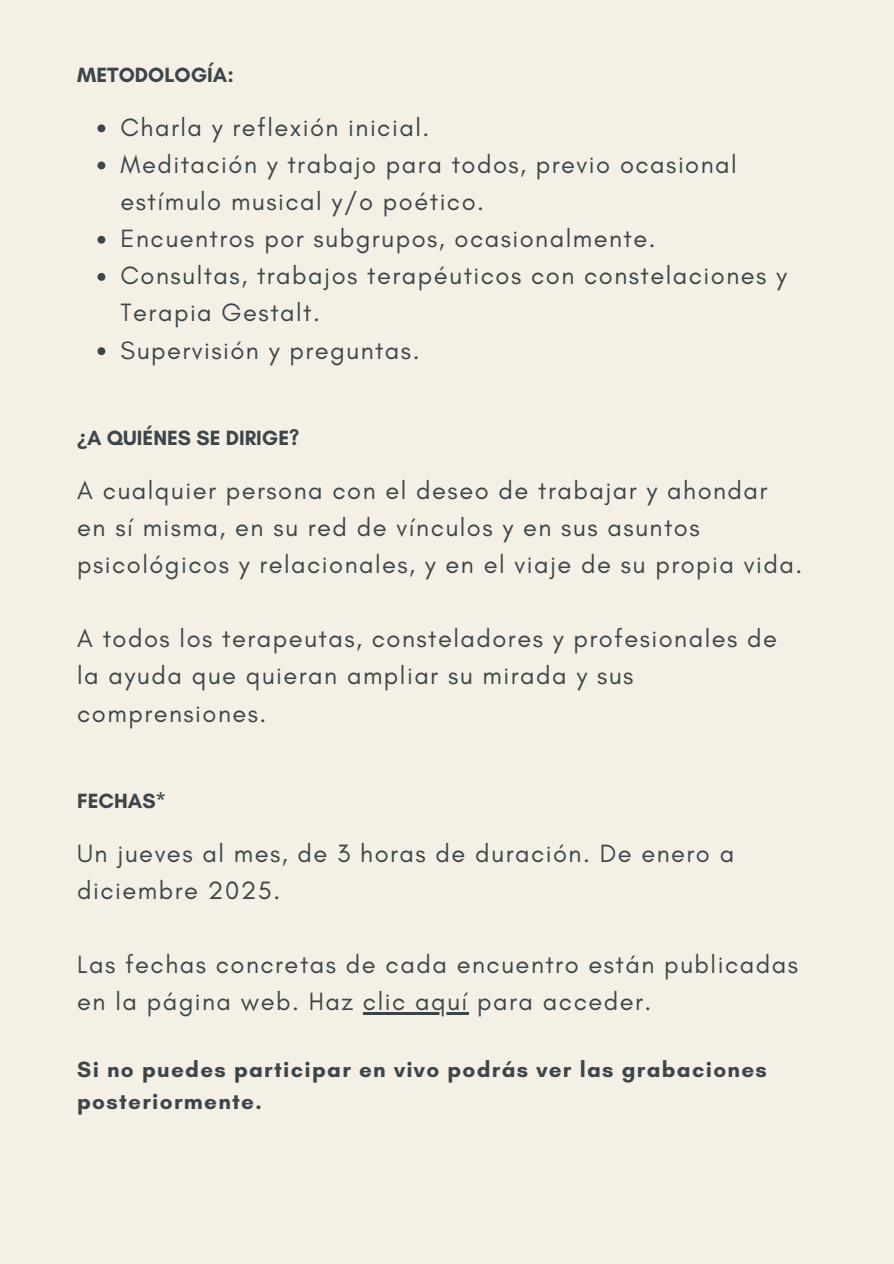
<style>
.page{position:relative;width:894px;height:1264px;background:#fff}
.page>*{position:absolute;margin:0;border:0;box-sizing:border-box;transform-origin:0 0}
.t1{font:25.5px/37.2px "Glacial Indifference";letter-spacing:.055em;color:#3c4649}
.t2{font:700 22.5px/32.7px "Glacial Indifference";letter-spacing:.055em;color:#3c4649}
.t3{font:700 21px "Glacial Indifference";color:#3c4649}
.s1{font-family:"Noto Sans"}
</style>
<div class="page">
<div style="left:0;top:0;width:893px;height:1263px;background:#f5f0e6"></div>
<svg style="left:97px;top:124px;width:8px;height:8px"></svg>
<svg style="left:97px;top:161px;width:8px;height:8px"></svg>
<svg style="left:97px;top:236px;width:8px;height:8px"></svg>
<svg style="left:97px;top:273px;width:8px;height:8px"></svg>
<svg style="left:97px;top:347px;width:8px;height:8px"></svg>
<hr style="left:363px;top:1012px;width:106px;height:2px;background:#3c4649">
<p class="t3" style="left:77px;top:62px;width:158px">METODOLOGÍA:</p>
<p class="t1" style="left:120px;top:108px;width:310px">Charla y reflexión inicial.</p>
<p class="t1" style="left:120px;top:145px;width:617px">Meditación y trabajo para todos, previo ocasional estímulo musical y/o poético.</p>
<h2 class="t1" style="left:120px;top:219px;width:536px">Encuentros por subgrupos, ocasionalmente.</h2>
<h1 class="t1" style="left:120px;top:257px;width:667px">Consultas, trabajos terapéuticos con constelaciones y<br>Terapia Gestalt.</h1>
<h1 class="t1" style="left:120px;top:331px;width:300px">Supervisión y preguntas.</h1>
<h2 class="t3" style="left:77px;top:425px;width:224px"><span class="s1">¿</span>A QUIÉNES SE DIRIGE?</h2>
<p class="t1" style="left:77px;top:471px;width:726px">A cualquier persona con el deseo de trabajar y ahondar<br>en sí misma, en su red de vínculos y en sus asuntos psicológicos y relacionales, y en el viaje de su propia vida.</p>
<p class="t1" style="left:77px;top:619px;width:701px">A todos los terapeutas, consteladores y profesionales de la ayuda que quieran ampliar su mirada y sus comprensiones.</p>
<h2 class="t3" style="left:77px;top:788px;width:91px">FECHAS*</h2>
<h1 class="t1" style="left:77px;top:834px;width:658px">Un jueves al mes, de 3 horas de duración. De enero a diciembre 2025.</h1>
<h1 class="t1" style="left:77px;top:945px;width:722px">Las fechas concretas de cada encuentro están publicadas en la página web. Haz clic aquí para acceder.</h1>
<p class="t2" style="left:77px;top:1052px;width:691px">Si no puedes participar en vivo podrás ver las grabaciones posteriormente.</p>
</div>
